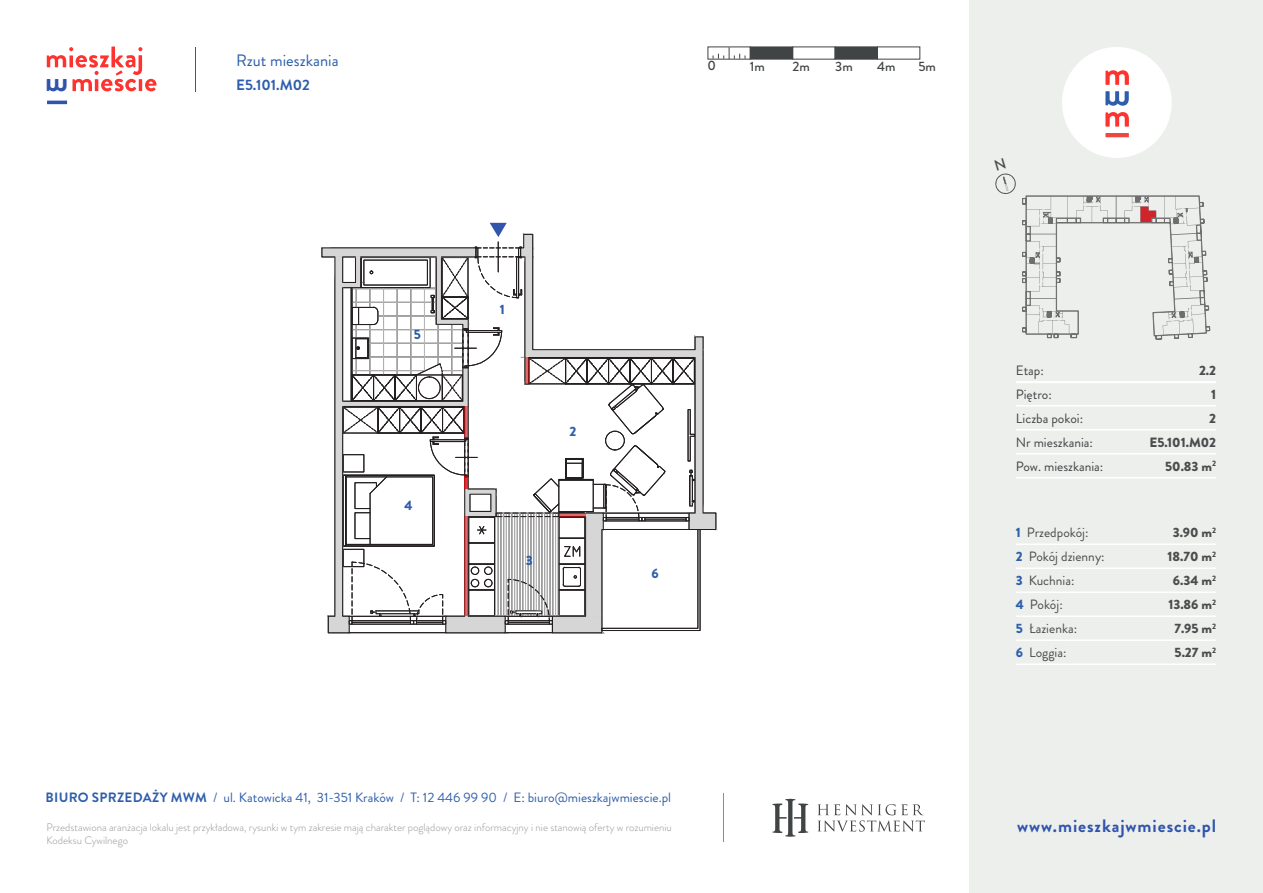
<style>
.page{position:relative;width:1263px;height:893px;background:#fff}
.page>*{position:absolute;margin:0;border:0;box-sizing:border-box;transform-origin:0 0}
.t1{font:700 18px "Brandon Grotesque";letter-spacing:.05em;color:#3054ab}
.t2{font:16.5px "Brandon Grotesque";color:#2e5eab}
.t3{font:700 15px "Brandon Grotesque";color:#2e5eab}
.t4{font:13.5px "Brandon Grotesque";color:#2e5eab}
.t5{font:900 13.5px "Brandon Grotesque";color:#4b4c4d}
.t6{font:13.5px "Brandon Grotesque";color:#4b4c4d}
.t7{font:13.5px "Brandon Grotesque";color:#414445}
.t8{font:500 13.5px "Brandon Grotesque";color:#414445}
.t9{font:900 13.5px "Brandon Grotesque";color:#2f5fab}
.t10{font:300 10.8px/12.9px "Brandon Grotesque";color:#939598}
.s1{font-weight:700}
.s2{font-weight:900;color:#2f5fab}
</style>
<div class="page">
<div style="left:970px;top:0;width:293px;height:893px;background:#edefed"></div>
<div style="left:1062px;top:47px;width:110px;height:111px;background:#fff;border-radius:50%"></div>
<svg style="left:1105px;top:112px;width:24px;height:15px"></svg>
<svg style="left:1105px;top:70px;width:24px;height:15px"></svg>
<svg style="left:1105px;top:91px;width:24px;height:15px"></svg>
<hr style="left:1105px;top:133px;width:24px;height:4px;background:#ee4741">
<hr style="left:1016px;top:381px;width:200px;height:1px;background:#fff">
<hr style="left:1016px;top:405px;width:200px;height:1px;background:#fff">
<hr style="left:1016px;top:429px;width:200px;height:1px;background:#fff">
<hr style="left:1016px;top:453px;width:200px;height:1px;background:#fff">
<hr style="left:1016px;top:477px;width:200px;height:1px;background:#fff">
<hr style="left:1016px;top:543px;width:200px;height:2px;background:#fff">
<hr style="left:1016px;top:567px;width:200px;height:2px;background:#fff">
<hr style="left:1016px;top:591px;width:200px;height:2px;background:#fff">
<hr style="left:1016px;top:615px;width:200px;height:2px;background:#fff">
<hr style="left:1016px;top:639px;width:200px;height:2px;background:#fff">
<hr style="left:1016px;top:663px;width:200px;height:2px;background:#fff">
<hr style="left:1016px;top:382px;width:199px;height:1px;background:#fff">
<hr style="left:47px;top:101px;width:20px;height:3px;background:#3054ab">
<hr style="left:195px;top:47px;width:1px;height:44px;background:#3054ab">
<div style="left:750px;top:47px;width:43px;height:12px;background:#414445"></div>
<div style="left:835px;top:47px;width:43px;height:13px;background:#414445;border:1px solid #414445"></div>
<svg style="left:713px;top:47px;width:33px;height:12px"></svg>
<svg style="left:1022px;top:196px;width:188px;height:143px"></svg>
<svg style="left:772px;top:799px;width:36px;height:38px"></svg>
<svg style="left:817px;top:804px;width:108px;height:28px"></svg>
<hr style="left:723px;top:794px;width:1px;height:48px;background:#8d8b8d">
<svg style="left:321px;top:223px;width:396px;height:410px"></svg>
<hr style="left:559px;top:513px;width:26px;height:3px;background:#e70006">
<hr style="left:465px;top:517px;width:3px;height:99px;background:#e70006">
<svg style="left:47px;top:47px;width:109px;height:45px"></svg>
<svg style="left:995px;top:173px;width:21px;height:21px"></svg>
<p class="t2" style="left:236px;top:49px;width:104px">Rzut mieszkania</p>
<p class="t3" style="left:236px;top:74px;width:75px">E5.101.M02</p>
<p class="t8" style="left:707px;top:56px;width:10px">0</p>
<p class="t8" style="left:750px;top:57px;width:17px">1m</p>
<p class="t8" style="left:792px;top:57px;width:19px">2m</p>
<p class="t8" style="left:835px;top:57px;width:19px">3m</p>
<p class="t8" style="left:877px;top:57px;width:20px">4m</p>
<p class="t8" style="left:918px;top:57px;width:19px">5m</p>
<p class="t9" style="left:414px;top:324px;width:9px">5</p>
<p class="t9" style="left:405px;top:496px;width:10px">4</p>
<p class="t9" style="left:500px;top:300px;width:7px">1</p>
<p class="t9" style="left:570px;top:422px;width:8px">2</p>
<p class="t9" style="left:526px;top:551px;width:8px">3</p>
<p class="t9" style="left:652px;top:564px;width:9px">6</p>
<p class="t4" style="left:46px;top:788px;width:627px"><span class="s1">BIURO SPRZEDAŻY MWM</span> / ul. Katowicka 41, 31-351 Kraków / T: 12 446 99 90 / E: biuro@mieszkajwmiescie.pl</p>
<p class="t10" style="left:47px;top:820px;width:627px">Przedstawiona aranżacja lokalu jest przykładowa, rysunki w tym zakresie mają charakter poglądowy oraz informacyjny i nie stanowią oferty w rozumieniu<br>Kodeksu Cywilnego</p>
<p class="t7" style="left:1016px;top:361px;width:29px">Etap:</p>
<p class="t5" style="left:1199px;top:360px;width:19px">2.2</p>
<p class="t7" style="left:1016px;top:385px;width:37px">Piętro:</p>
<p class="t5" style="left:1211px;top:384px;width:7px">1</p>
<p class="t7" style="left:1016px;top:409px;width:69px">Liczba pokoi:</p>
<p class="t5" style="left:1209px;top:408px;width:8px">2</p>
<p class="t7" style="left:1016px;top:433px;width:79px">Nr mieszkania:</p>
<p class="t5" style="left:1149px;top:432px;width:68px">E5.101.M02</p>
<p class="t7" style="left:1016px;top:457px;width:89px">Pow. mieszkania:</p>
<p class="t5" style="left:1165px;top:456px;width:53px">50.83 m<sup>2</sup></p>
<p class="t6" style="left:1016px;top:523px;width:74px"><span class="s2">1</span> Przedpokój:</p>
<p class="t5" style="left:1173px;top:523px;width:45px">3.90 m<sup>2</sup></p>
<p class="t6" style="left:1016px;top:547px;width:90px"><span class="s2">2</span> Pokój dzienny:</p>
<p class="t5" style="left:1167px;top:547px;width:50px">18.70 m<sup>2</sup></p>
<p class="t6" style="left:1016px;top:571px;width:60px"><span class="s2">3</span> Kuchnia:</p>
<p class="t5" style="left:1173px;top:571px;width:45px">6.34 m<sup>2</sup></p>
<p class="t6" style="left:1016px;top:595px;width:48px"><span class="s2">4</span> Pokój:</p>
<p class="t5" style="left:1168px;top:595px;width:49px">13.86 m<sup>2</sup></p>
<p class="t6" style="left:1016px;top:619px;width:63px"><span class="s2">5</span> Łazienka:</p>
<p class="t5" style="left:1174px;top:619px;width:43px">7.95 m<sup>2</sup></p>
<p class="t6" style="left:1016px;top:643px;width:52px"><span class="s2">6</span> Loggia:</p>
<p class="t5" style="left:1174px;top:643px;width:43px">5.27 m<sup>2</sup></p>
<p class="t1" style="left:1017px;top:813px;width:201px">www.mieszkajwmiescie.pl</p>
</div>
